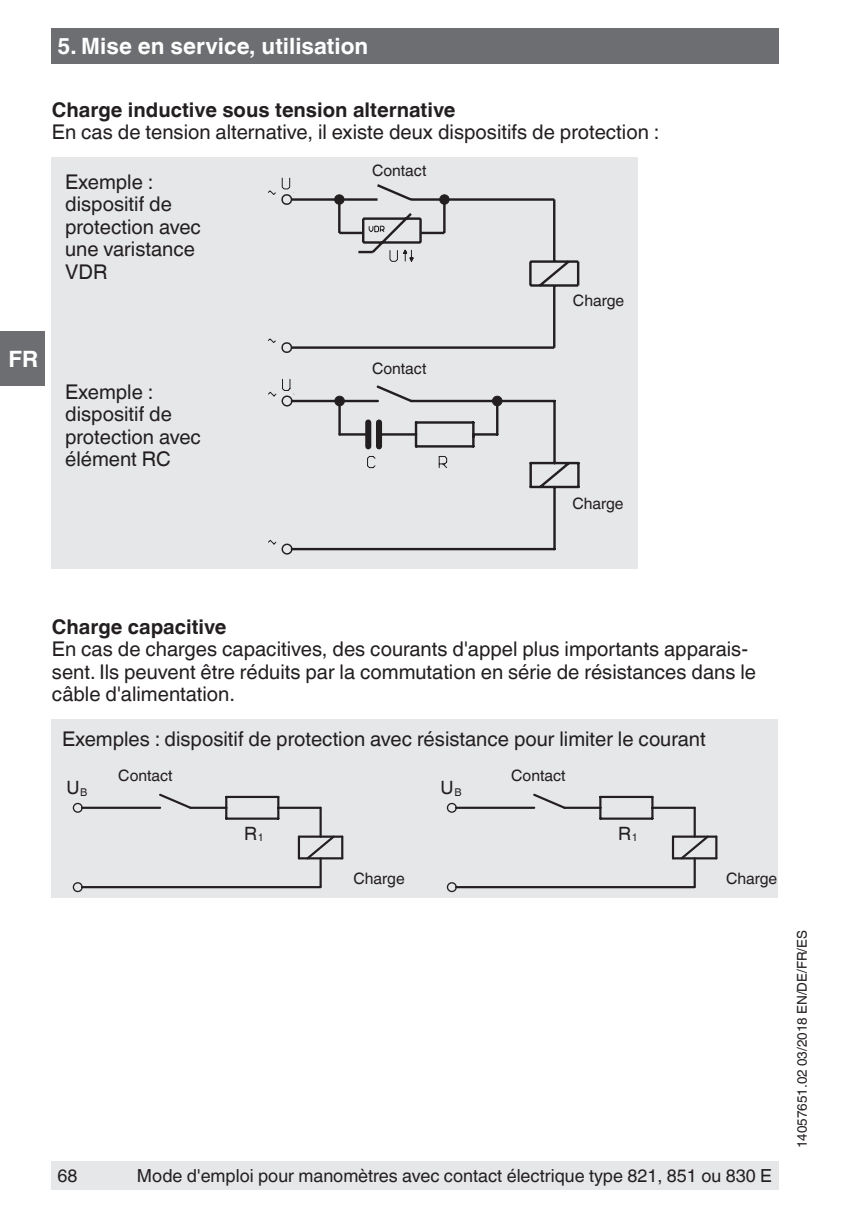
<style>
.page{position:relative;width:842px;height:1212px;background:#fff}
.page>*{position:absolute;margin:0;border:0;box-sizing:border-box;transform-origin:0 0}
.t1{font:700 22.5px "Helvetica World";color:#fff}
.t2{font:20.25px/22.5px "Helvetica World";color:#231f20}
.t3{font:700 20.25px "Helvetica World";color:#231f20}
.t4{font:18.45px "Helvetica World";color:#231f20}
.t5{font:18px "Helvetica World";color:#231f20}
.t6{font:15.75px "Helvetica World";color:#231f20}
.t7{font:13.5px "Helvetica World";color:#231f20}
</style>
<div class="page">
<div style="left:51px;top:29px;width:727px;height:35px;background:#6d6e71"></div>
<div style="left:0;top:332px;width:45px;height:54px;background:#6d6e71"></div>
<div style="left:51px;top:1161px;width:727px;height:28px;background:#e6e7e9"></div>
<div style="left:51px;top:157px;width:587px;height:412px;background:#e6e7e9"></div>
<svg style="left:298px;top:184px;width:282px;height:165px"></svg>
<svg style="left:439px;top:195px;width:10px;height:9px"></svg>
<svg style="left:334px;top:195px;width:10px;height:9px"></svg>
<hr style="left:339px;top:232px;width:24px;height:2px;background:#231f20">
<hr style="left:338px;top:199px;width:2px;height:34px;background:#231f20">
<hr style="left:420px;top:232px;width:24px;height:2px;background:#231f20">
<hr style="left:443px;top:199px;width:3px;height:34px;background:#231f20">
<svg style="left:268px;top:177px;width:30px;height:176px"></svg>
<svg style="left:356px;top:210px;width:67px;height:53px"></svg>
<svg style="left:299px;top:385px;width:281px;height:166px"></svg>
<div style="left:492px;top:396px;width:10px;height:10px;background:#231f20;border-radius:50%"></div>
<div style="left:492px;top:396px;width:10px;height:10px;border:1px solid #231f20;border-radius:50%"></div>
<div style="left:335px;top:396px;width:9px;height:10px;background:#231f20;border-radius:50%"></div>
<div style="left:335px;top:396px;width:9px;height:10px;border:1px solid #231f20;border-radius:50%"></div>
<hr style="left:416px;top:421px;width:57px;height:3px;background:#231f20">
<hr style="left:472px;top:422px;width:3px;height:15px;background:#231f20">
<hr style="left:416px;top:445px;width:57px;height:3px;background:#231f20">
<svg style="left:415px;top:422px;width:2px;height:24px"></svg>
<svg style="left:366px;top:455px;width:10px;height:14px"></svg>
<hr style="left:338px;top:401px;width:3px;height:33px;background:#231f20">
<svg style="left:472px;top:437px;width:3px;height:9px"></svg>
<hr style="left:473px;top:433px;width:24px;height:3px;background:#231f20">
<hr style="left:496px;top:401px;width:2px;height:33px;background:#231f20">
<svg style="left:268px;top:378px;width:31px;height:177px"></svg>
<div style="left:365px;top:422px;width:6px;height:24px;background:#231f20"></div>
<div style="left:376px;top:422px;width:6px;height:15px;background:#231f20"></div>
<div style="left:376px;top:437px;width:6px;height:9px;background:#231f20"></div>
<hr style="left:340px;top:433px;width:28px;height:3px;background:#231f20">
<hr style="left:379px;top:433px;width:37px;height:3px;background:#231f20">
<svg style="left:438px;top:455px;width:10px;height:14px"></svg>
<div style="left:292px;top:177px;width:13px;height:18px;background:#e6e7e9;border-radius:50%"></div>
<div style="left:292px;top:378px;width:13px;height:18px;background:#e6e7e9;border-radius:50%"></div>
<div style="left:51px;top:719px;width:727px;height:179px;background:#e6e7e9"></div>
<svg style="left:304px;top:838px;width:33px;height:22px"></svg>
<hr style="left:299px;top:835px;width:22px;height:3px;background:#231f20">
<hr style="left:321px;top:835px;width:21px;height:3px;background:#231f20">
<hr style="left:341px;top:837px;width:2px;height:21px;background:#231f20">
<hr style="left:299px;top:857px;width:43px;height:2px;background:#231f20">
<hr style="left:298px;top:837px;width:2px;height:21px;background:#231f20">
<hr style="left:82px;top:886px;width:239px;height:2px;background:#231f20">
<hr style="left:319px;top:858px;width:3px;height:28px;background:#231f20">
<hr style="left:319px;top:808px;width:3px;height:28px;background:#231f20">
<svg style="left:157px;top:793px;width:36px;height:16px"></svg>
<hr style="left:82px;top:807px;width:78px;height:2px;background:#231f20">
<div style="left:73px;top:803px;width:10px;height:10px;border:1px solid #231f20;border-radius:50%"></div>
<div style="left:73px;top:882px;width:10px;height:10px;border:1px solid #231f20;border-radius:50%"></div>
<svg style="left:225px;top:797px;width:2px;height:22px"></svg>
<hr style="left:226px;top:817px;width:52px;height:3px;background:#231f20">
<svg style="left:277px;top:797px;width:2px;height:22px"></svg>
<hr style="left:226px;top:796px;width:52px;height:2px;background:#231f20">
<hr style="left:190px;top:807px;width:36px;height:2px;background:#231f20">
<hr style="left:278px;top:807px;width:43px;height:2px;background:#231f20">
<svg style="left:678px;top:833px;width:33px;height:28px"></svg>
<hr style="left:673px;top:835px;width:22px;height:3px;background:#231f20">
<hr style="left:695px;top:835px;width:21px;height:3px;background:#231f20">
<hr style="left:715px;top:837px;width:2px;height:21px;background:#231f20">
<hr style="left:673px;top:857px;width:43px;height:2px;background:#231f20">
<hr style="left:672px;top:837px;width:2px;height:21px;background:#231f20">
<hr style="left:456px;top:886px;width:239px;height:2px;background:#231f20">
<hr style="left:694px;top:858px;width:2px;height:28px;background:#231f20">
<hr style="left:694px;top:808px;width:2px;height:28px;background:#231f20">
<svg style="left:531px;top:793px;width:36px;height:16px"></svg>
<hr style="left:456px;top:807px;width:78px;height:2px;background:#231f20">
<div style="left:447px;top:803px;width:10px;height:10px;border:1px solid #231f20;border-radius:50%"></div>
<div style="left:447px;top:882px;width:10px;height:10px;border:1px solid #231f20;border-radius:50%"></div>
<svg style="left:599px;top:797px;width:2px;height:22px"></svg>
<hr style="left:600px;top:817px;width:52px;height:3px;background:#231f20">
<svg style="left:651px;top:797px;width:2px;height:22px"></svg>
<hr style="left:600px;top:796px;width:52px;height:2px;background:#231f20">
<hr style="left:565px;top:807px;width:35px;height:2px;background:#231f20">
<hr style="left:652px;top:807px;width:43px;height:2px;background:#231f20">
<p class="t1" style="left:57px;top:37px;width:312px">5. Mise en service, utilisation</p>
<p class="t3" style="left:52px;top:101px;width:405px">Charge inductive sous tension alternative</p>
<p class="t2" style="left:52px;top:123px;width:609px">En cas de tension alternative, il existe deux dispositifs de protection :</p>
<p class="t2" style="left:65px;top:172px;width:137px">Exemple : dispositif de protection avec une varistance<br>VDR</p>
<p class="t6" style="left:372px;top:164px;width:56px">Contact</p>
<p class="t6" style="left:573px;top:295px;width:53px">Charge</p>
<p class="t1" style="left:9px;top:346px;width:31px">FR</p>
<p class="t2" style="left:65px;top:382px;width:137px">Exemple : dispositif de protection avec élément RC</p>
<p class="t6" style="left:372px;top:362px;width:56px">Contact</p>
<p class="t6" style="left:572px;top:497px;width:53px">Charge</p>
<p class="t3" style="left:52px;top:619px;width:176px">Charge capacitive</p>
<p class="t2" style="left:52px;top:640px;width:706px">En cas de charges capacitives, des courants d'appel plus importants apparais&shy;sent. Ils peuvent être réduits par la commutation en série de résistances dans le câble d'alimentation.</p>
<p class="t2" style="left:62px;top:729px;width:645px">Exemples : dispositif de protection avec résistance pour limiter le courant</p>
<p class="t4" style="left:67px;top:777px;width:22px">U<sub>B</sub></p>
<p class="t6" style="left:118px;top:769px;width:56px">Contact</p>
<p class="t6" style="left:511px;top:769px;width:56px">Contact</p>
<p class="t4" style="left:441px;top:777px;width:22px">U<sub>B</sub></p>
<p class="t4" style="left:244px;top:822px;width:21px">R<sub>1</sub></p>
<p class="t4" style="left:618px;top:822px;width:21px">R<sub>1</sub></p>
<p class="t6" style="left:354px;top:872px;width:53px">Charge</p>
<p class="t6" style="left:726px;top:872px;width:53px">Charge</p>
<p class="t5" style="left:57px;top:1168px;width:22px">68</p>
<p class="t5" style="left:137px;top:1168px;width:636px">Mode d'emploi pour manomètres avec contact électrique type 821, 851 ou 830 E</p>
<p class="t7" style="left:794px;top:1148px;width:220px;rotate:-90deg">14057651.02 03/2018 EN/DE/FR/ES</p>
</div>
